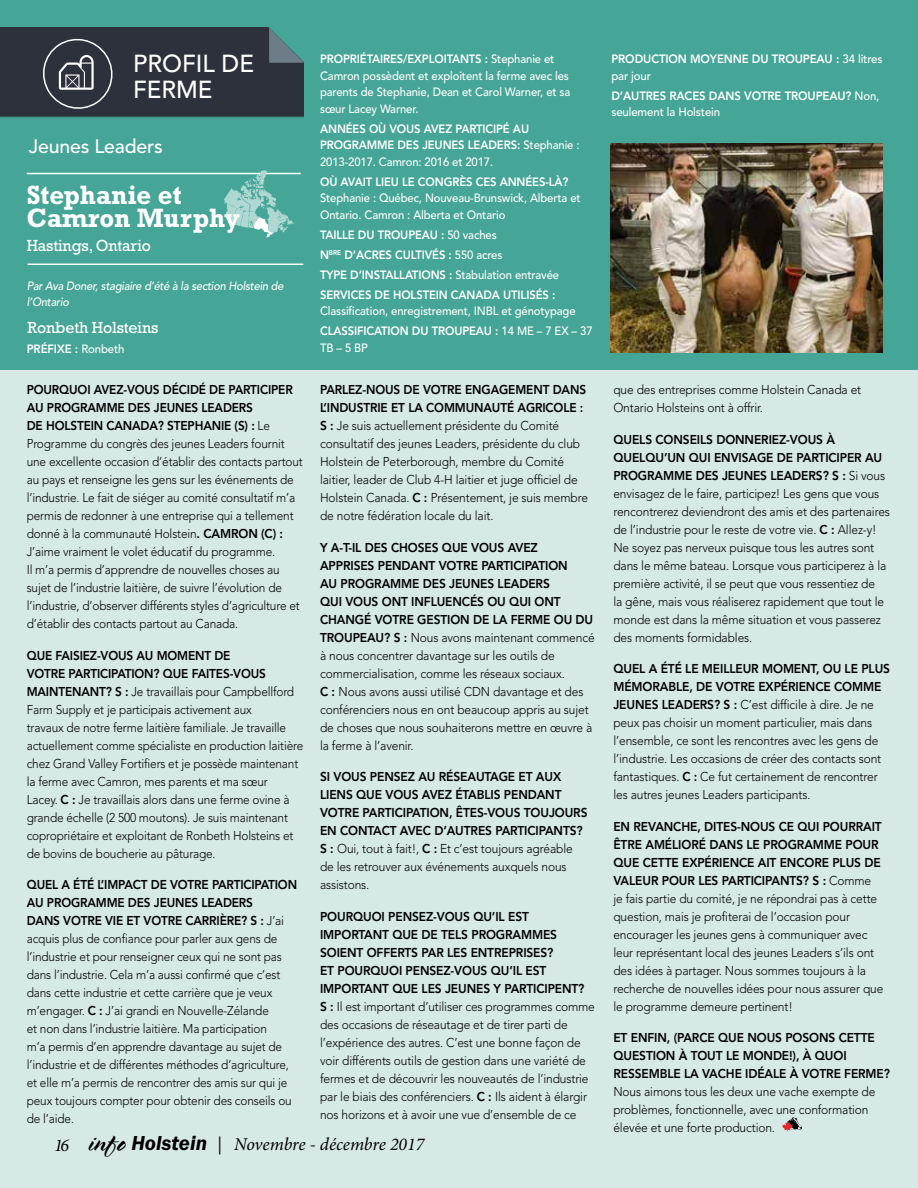
<style>
.page{position:relative;width:918px;height:1188px;background:#fff}
.page>*{position:absolute;margin:0;border:0;box-sizing:border-box;transform-origin:0 0}
.t1{font:700 27px/22.5px "Rockwell Std";color:#fff;scale:.96 1}
.t2{font:500 24.45px/26.4px "Avenir LT Std";color:#fff}
.t3{font:500 19.5px "Avenir LT Std";letter-spacing:-.01em;color:#fff}
.t4{font:italic 18px "Minion Pro";letter-spacing:-.01em;color:#000}
.t5{font:16.35px "Rockwell Std";letter-spacing:-.01em;color:#fff}
.t6{font:300 12.75px/18px "Avenir LT Std";letter-spacing:-.01em;color:#000;scale:.94 1}
.t7{font:300 12.75px/18px "Avenir LT Std";letter-spacing:-.01em;color:#000;scale:.93 1}
.t8{font:800 12.75px/18px "Avenir LT Std";letter-spacing:-.01em;color:#000;scale:.94 1}
.t9{font:500 12px/16.5px "Avenir LT Std";letter-spacing:-.01em;color:#fff;scale:.94 1}
.t10{font:800 12px/20px "Avenir LT Std";letter-spacing:-.01em;color:#fff;scale:.94 1}
.t11{font:800 12px/16.5px "Avenir LT Std";letter-spacing:-.01em;color:#fff;scale:.95 1}
.t12{font:italic 500 12px/16.5px "Avenir LT Std";letter-spacing:-.02em;color:#fff;scale:.92 1}
.s1{font-weight:500}
.s2{font-weight:800}
.s3{font-weight:300}
.s4{font-family:"Spring LP Std";font-style:normal;font-size:27px}
.s5{font-family:"ITC Franklin Gothic Std";font-weight:600;font-size:21px}
</style>
<div class="page">
<div style="left:0;top:0;width:917px;height:1188px;background:#d6e9e7"></div>
<div style="left:0;top:0;width:918px;height:370px;background:#45a597"></div>
<svg style="left:0;top:27px;width:304px;height:90px"></svg>
<svg style="left:782px;top:1117px;width:20px;height:14px"></svg>
<hr style="left:27px;top:173px;width:233px;height:1px;background:#fff">
<hr style="left:28px;top:264px;width:275px;height:1px;background:#fff">
<hr style="left:266px;top:173px;width:35px;height:1px;background:#fff">
<svg style="left:224px;top:170px;width:70px;height:68px"></svg>
<img style="left:611px;top:144px;width:272px;height:208px">
<h2 class="t2" style="left:133px;top:51px;width:122px">PROFIL DE<br>FERME</h2>
<h3 class="t3" style="left:29px;top:135px;width:136px">Jeunes Leaders</h3>
<h1 class="t1" style="left:27px;top:184px;width:223px">Stephanie et<br>Camron Murphy</h1>
<p class="t5" style="left:27px;top:236px;width:126px">Hastings, Ontario</p>
<p class="t12" style="left:27px;top:278px;width:281px">Par Ava Doner, stagiaire d’été à la section Holstein de l’Ontario</p>
<p class="t11" style="left:27px;top:340px;width:104px">PRÉFIXE : <span class="s1">Ronbeth</span></p>
<p class="t5" style="left:28px;top:318px;width:132px">Ronbeth Holsteins</p>
<p class="t7" style="left:27px;top:381px;width:298px"><span class="s2">POURQUOI AVEZ-VOUS DÉCIDÉ DE PARTICIPER AU PROGRAMME DES JEUNES LEADERS<br>DE HOLSTEIN CANADA? STEPHANIE (S) :</span> Le Programme du congrès des jeunes Leaders fournit une excellente occasion d’établir des contacts partout au pays et renseigne les gens sur les événements de l’industrie. Le fait de siéger au comité consultatif m’a permis de redonner à une entreprise qui a tellement donné à la communauté Holstein<span class="s2">. CAMRON (C) :<br></span>J’aime vraiment le volet éducatif du programme.<br>Il m’a permis d’apprendre de nouvelles choses au sujet de l’industrie laitière, de suivre l’évolution de l’industrie, d’observer différents styles d’agriculture et d’établir des contacts partout au Canada.</p>
<p class="t7" style="left:27px;top:646px;width:299px"><span class="s2">QUE FAISIEZ-VOUS AU MOMENT DE<br>VOTRE PARTICIPATION? QUE FAITES-VOUS MAINTENANT? S :</span> Je travaillais pour Campbellford Farm Supply et je participais activement aux<br>travaux de notre ferme laitière familiale. Je travaille actuellement comme spécialiste en production laitière chez Grand Valley Fortifiers et je possède maintenant la ferme avec Camron, mes parents et ma sœur<br>Lacey. <span class="s2">C :</span> Je travaillais alors dans une ferme ovine à grande échelle (2 500 moutons). Je suis maintenant copropriétaire et exploitant de Ronbeth Holsteins et de bovins de boucherie au pâturage.</p>
<p class="t7" style="left:27px;top:876px;width:292px"><span class="s2">QUEL A ÉTÉ L’IMPACT DE VOTRE PARTICIPATION AU PROGRAMME DES JEUNES LEADERS<br>DANS VOTRE VIE ET VOTRE CARRIÈRE? S :</span> J’ai acquis plus de confiance pour parler aux gens de l’industrie et pour renseigner ceux qui ne sont pas dans l’industrie. Cela m’a aussi confirmé que c’est dans cette industrie et cette carrière que je veux m’engager. <span class="s2">C :</span> J’ai grandi en Nouvelle-Zélande<br>et non dans l’industrie laitière. Ma participation<br>m’a permis d’en apprendre davantage au sujet de l’industrie et de différentes méthodes d’agriculture, et elle m’a permis de rencontrer des amis sur qui je peux toujours compter pour obtenir des conseils ou de l’aide.</p>
<p class="t9" style="left:320px;top:51px;width:268px"><span class="s2">PROPRIÉTAIRES/EXPLOITANTS :</span> Stephanie et Camron possèdent et exploitent la ferme avec les parents de Stephanie, Dean et Carol Warner, et sa sœur Lacey Warner.</p>
<p class="t10" style="left:320px;top:120px;width:278px;line-height:16.5px">ANNÉES OÙ VOUS AVEZ PARTICIPÉ AU<br>PROGRAMME DES JEUNES LEADERS: <span class="s1">Stephanie :<br>2013-2017. Camron: 2016 et 2017.</span></p>
<p class="t10" style="left:320px;top:171px;width:266px">OÙ AVAIT LIEU LE CONGRÈS CES ANNÉES-LÀ?</p>
<p class="t9" style="left:320px;top:190px;width:279px">Stephanie : Québec, Nouveau-Brunswick, Alberta et<br>Ontario. Camron : Alberta et Ontario</p>
<p class="t10" style="left:320px;top:224px;width:256px">TAILLE DU TROUPEAU : <span class="s1">50 vaches<br></span>N<sup>BRE</sup> D’ACRES CULTIVÉS : <span class="s1">550 acres<br></span>TYPE D’INSTALLATIONS : <span class="s1">Stabulation entravée </span>SERVICES DE HOLSTEIN CANADA UTILISÉS :</p>
<p class="t9" style="left:320px;top:301px;width:291px;line-height:20px">Classification, enregistrement, INBL et génotypage<br><span class="s2">CLASSIFICATION DU TROUPEAU :</span> 14 ME – 7 EX – 37</p>
<p class="t9" style="left:320px;top:340px;width:52px">TB – 5 BP</p>
<p class="t6" style="left:320px;top:381px;width:287px"><span class="s2">PARLEZ-NOUS DE VOTRE ENGAGEMENT DANS L’INDUSTRIE ET LA COMMUNAUTÉ AGRICOLE :<br>S :</span> Je suis actuellement présidente du Comité consultatif des jeunes Leaders, présidente du club Holstein de Peterborough, membre du Comité laitier, leader de Club 4-H laitier et juge officiel de Holstein Canada. <span class="s2">C :</span> Présentement, je suis membre de notre fédération locale du lait.</p>
<p class="t6" style="left:320px;top:538px;width:294px"><span class="s2">Y A-T-IL DES CHOSES QUE VOUS AVEZ APPRISES PENDANT VOTRE PARTICIPATION<br>AU PROGRAMME DES JEUNES LEADERS<br>QUI VOUS ONT INFLUENCÉS OU QUI ONT CHANGÉ VOTRE GESTION DE LA FERME OU DU TROUPEAU? S :</span> Nous avons maintenant commencé à nous concentrer davantage sur les outils de commercialisation, comme les réseaux sociaux.<br><span class="s2">C :</span> Nous avons aussi utilisé CDN davantage et des conférenciers nous en ont beaucoup appris au sujet de choses que nous souhaiterons mettre en œuvre à la ferme à l’avenir.</p>
<p class="t8" style="left:320px;top:768px;width:286px">SI VOUS PENSEZ AU RÉSEAUTAGE ET AUX LIENS QUE VOUS AVEZ ÉTABLIS PENDANT VOTRE PARTICIPATION, ÊTES-VOUS TOUJOURS EN CONTACT AVEC D’AUTRES PARTICIPANTS?<br>S : <span class="s3">Oui, tout à fait!,</span> C : <span class="s3">Et c’est toujours agréable de les retrouver aux événements auxquels nous assistons.</span></p>
<p class="t6" style="left:320px;top:907px;width:294px"><span class="s2">POURQUOI PENSEZ-VOUS QU’IL EST IMPORTANT QUE DE TELS PROGRAMMES SOIENT OFFERTS PAR LES ENTREPRISES?<br>ET POURQUOI PENSEZ-VOUS QU’IL EST IMPORTANT QUE LES JEUNES Y PARTICIPENT?<br>S :</span> Il est important d’utiliser ces programmes comme des occasions de réseautage et de tirer parti de l’expérience des autres. C’est une bonne façon de voir différents outils de gestion dans une variété de fermes et de découvrir les nouveautés de l’industrie par le biais des conférenciers. <span class="s2">C :</span> Ils aident à élargir nos horizons et à avoir une vue d’ensemble de ce</p>
<h3 class="t4" style="left:54px;top:1133px;width:17px">16</h3>
<h3 class="t4" style="left:89px;top:1132px;width:337px"><span class="s4">info</span> <span class="s5">Holstein</span> | Novembre - décembre 2017</h3>
<p class="t11" style="left:611px;top:51px;width:287px">PRODUCTION MOYENNE DU TROUPEAU : <span class="s1">34 litres par jour</span></p>
<p class="t11" style="left:611px;top:87px;width:284px">D’AUTRES RACES DANS VOTRE TROUPEAU? <span class="s1">Non, seulement la Holstein</span></p>
<p class="t6" style="left:613px;top:381px;width:265px">que des entreprises comme Holstein Canada et<br>Ontario Holsteins ont à offrir.</p>
<p class="t6" style="left:613px;top:430px;width:296px"><span class="s2">QUELS CONSEILS DONNERIEZ-VOUS À QUELQU’UN QUI ENVISAGE DE PARTICIPER AU PROGRAMME DES JEUNES LEADERS? S :</span> Si vous envisagez de le faire, participez! Les gens que vous rencontrerez deviendront des amis et des partenaires de l’industrie pour le reste de votre vie. <span class="s2">C :</span> Allez-y!<br>Ne soyez pas nerveux puisque tous les autres sont dans le même bateau. Lorsque vous participerez à la première activité, il se peut que vous ressentiez de<br>la gêne, mais vous réaliserez rapidement que tout le monde est dans la même situation et vous passerez des moments formidables.</p>
<p class="t6" style="left:613px;top:660px;width:296px"><span class="s2">QUEL A ÉTÉ LE MEILLEUR MOMENT, OU LE PLUS MÉMORABLE, DE VOTRE EXPÉRIENCE COMME JEUNES LEADERS? S :</span> C’est difficile à dire. Je ne peux pas choisir un moment particulier, mais dans l’ensemble, ce sont les rencontres avec les gens de l’industrie. Les occasions de créer des contacts sont fantastiques. <span class="s2">C :</span> Ce fut certainement de rencontrer les autres jeunes Leaders participants.</p>
<p class="t6" style="left:613px;top:817px;width:289px"><span class="s2">EN REVANCHE, DITES-NOUS CE QUI POURRAIT ÊTRE AMÉLIORÉ DANS LE PROGRAMME POUR QUE CETTE EXPÉRIENCE AIT ENCORE PLUS DE VALEUR POUR LES PARTICIPANTS? S :</span> Comme je fais partie du comité, je ne répondrai pas à cette question, mais je profiterai de l’occasion pour encourager les jeunes gens à communiquer avec leur représentant local des jeunes Leaders s’ils ont des idées à partager. Nous sommes toujours à la recherche de nouvelles idées pour nous assurer que le programme demeure pertinent!</p>
<p class="t8" style="left:613px;top:1029px;width:296px">ET ENFIN, (PARCE QUE NOUS POSONS CETTE<br>QUESTION À TOUT LE MONDE!), À QUOI<br>RESSEMBLE LA VACHE IDÉALE À VOTRE FERME?</p>
<p class="t6" style="left:613px;top:1083px;width:280px">Nous aimons tous les deux une vache exempte de problèmes, fonctionnelle, avec une conformation élevée et une forte production.</p>
</div>
